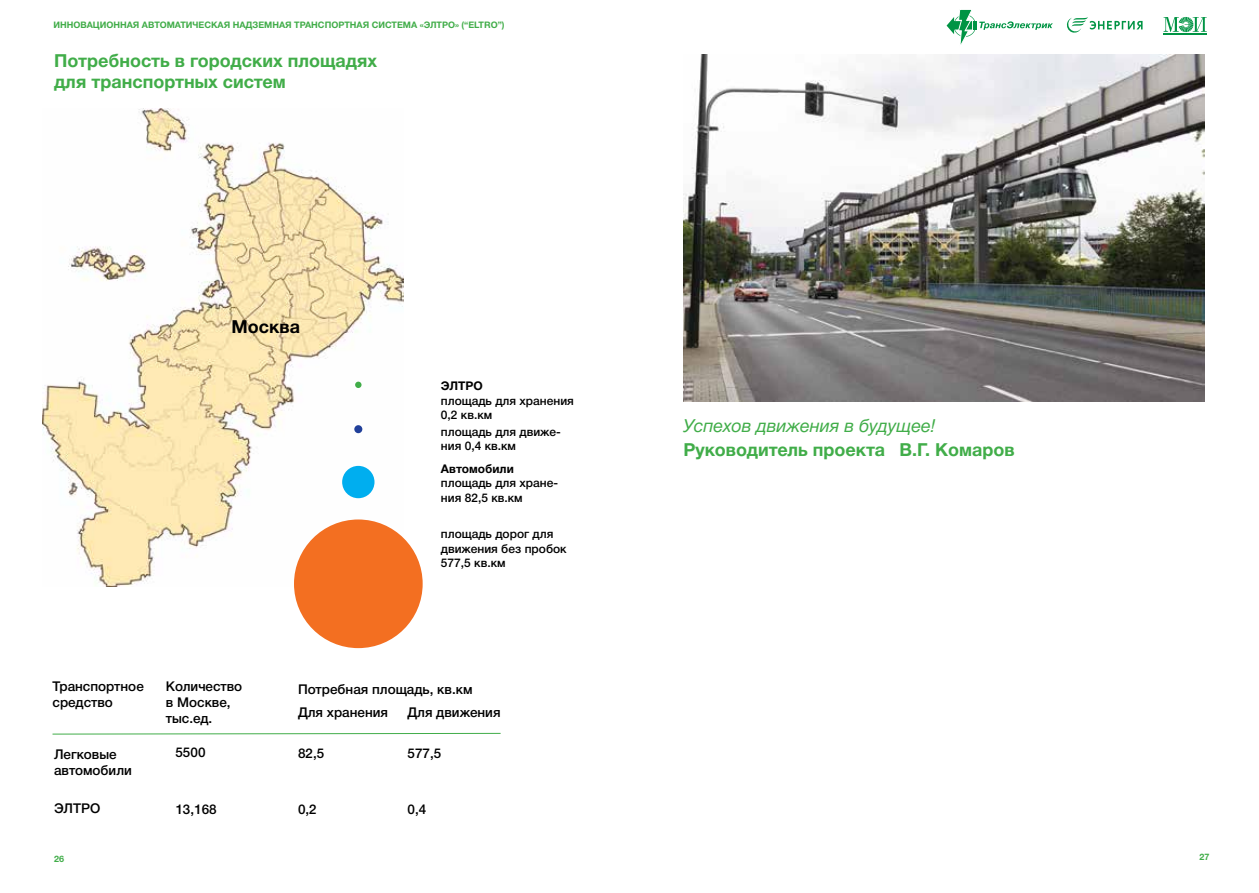
<style>
.page{position:relative;width:1259px;height:893px;background:#fff}
.page>*{position:absolute;margin:0;border:0;box-sizing:border-box;transform-origin:0 0}
.t1{font:700 18px/21.6px "Helvetica Neue Cyr";color:#41ad49}
.t2{font:italic 18px "Helvetica Neue Cyr";color:#41ad49}
.t3{font:700 18px "Helvetica Neue Cyr";color:#000}
.t4{font:500 13.5px/16.2px "Helvetica Neue Cyr";color:#000}
.t5{font:500 12px/14.4px "Helvetica Neue Cyr";color:#000}
.t6{font:700 12px "Helvetica Neue Cyr";color:#000}
.t7{font:700 9px "Helvetica Neue Cyr";color:#41ad49}
</style>
<div class="page">
<svg style="left:1066px;top:17px;width:76px;height:16px"></svg>
<svg style="left:1163px;top:17px;width:43px;height:15px"></svg>
<hr style="left:1163px;top:33px;width:43px;height:2px;background:#009444">
<svg style="left:946px;top:9px;width:107px;height:36px"></svg>
<img style="left:43px;top:108px;width:360px;height:479px">
<img style="left:683px;top:54px;width:522px;height:348px">
<svg style="left:52px;top:733px;width:449px;height:2px"></svg>
<div style="left:294px;top:519px;width:129px;height:129px;background:#f36f21;border-radius:50%"></div>
<div style="left:342px;top:466px;width:32px;height:32px;background:#00aeef;border-radius:50%"></div>
<div style="left:354px;top:425px;width:8px;height:8px;background:#21409a;border-radius:50%"></div>
<svg style="left:355px;top:382px;width:6px;height:6px"></svg>
<p class="t7" style="left:53px;top:20px;width:452px">ИННОВАЦИОННАЯ АВТОМАТИЧЕСКАЯ НАДЗЕМНАЯ ТРАНСПОРТНАЯ СИСТЕМА «ЭЛТРО» (“ELTRO”)</p>
<h1 class="t1" style="left:54px;top:50px;width:325px">Потребность в городских площадях для транспортных систем</h1>
<h1 class="t3" style="left:232px;top:316px;width:70px">Москва</h1>
<p class="t6" style="left:441px;top:379px;width:43px">ЭЛТРО</p>
<p class="t5" style="left:441px;top:393px;width:135px">площадь для хранения<br>0,2 кв.км</p>
<p class="t5" style="left:441px;top:424px;width:121px">площадь для движе&shy;ния 0,4 кв.км</p>
<p class="t6" style="left:441px;top:462px;width:74px">Автомобили</p>
<p class="t5" style="left:441px;top:476px;width:119px">площадь для хране&shy;ния 82,5 кв.км</p>
<p class="t5" style="left:441px;top:527px;width:127px">площадь дорог для движения без пробок<br>577,5 кв.км</p>
<p class="t4" style="left:52px;top:678px;width:93px">Транспортное средство</p>
<p class="t4" style="left:166px;top:678px;width:78px">Количество в Москве, тыс.ед.</p>
<p class="t4" style="left:54px;top:746px;width:79px">Легковые автомобили</p>
<p class="t4" style="left:54px;top:800px;width:48px">ЭЛТРО</p>
<p class="t4" style="left:175px;top:745px;width:32px">5500</p>
<p class="t4" style="left:175px;top:801px;width:43px">13,168</p>
<p class="t4" style="left:298px;top:678px;width:176px;line-height:22.6px">Потребная площадь, кв.км<br>Для хранения</p>
<p class="t4" style="left:298px;top:745px;width:28px">82,5</p>
<p class="t4" style="left:407px;top:704px;width:94px">Для движения</p>
<p class="t4" style="left:407px;top:745px;width:35px">577,5</p>
<p class="t4" style="left:298px;top:801px;width:20px">0,2</p>
<p class="t4" style="left:407px;top:801px;width:20px">0,4</p>
<h1 class="t2" style="left:683px;top:416px;width:253px">Успехов движения в будущее!</h1>
<h1 class="t1" style="left:683px;top:439px;width:333px">Руководитель проекта В.Г. Комаров</h1>
<p class="t7" style="left:54px;top:854px;width:12px">26</p>
<p class="t7" style="left:1199px;top:852px;width:12px">27</p>
</div>
